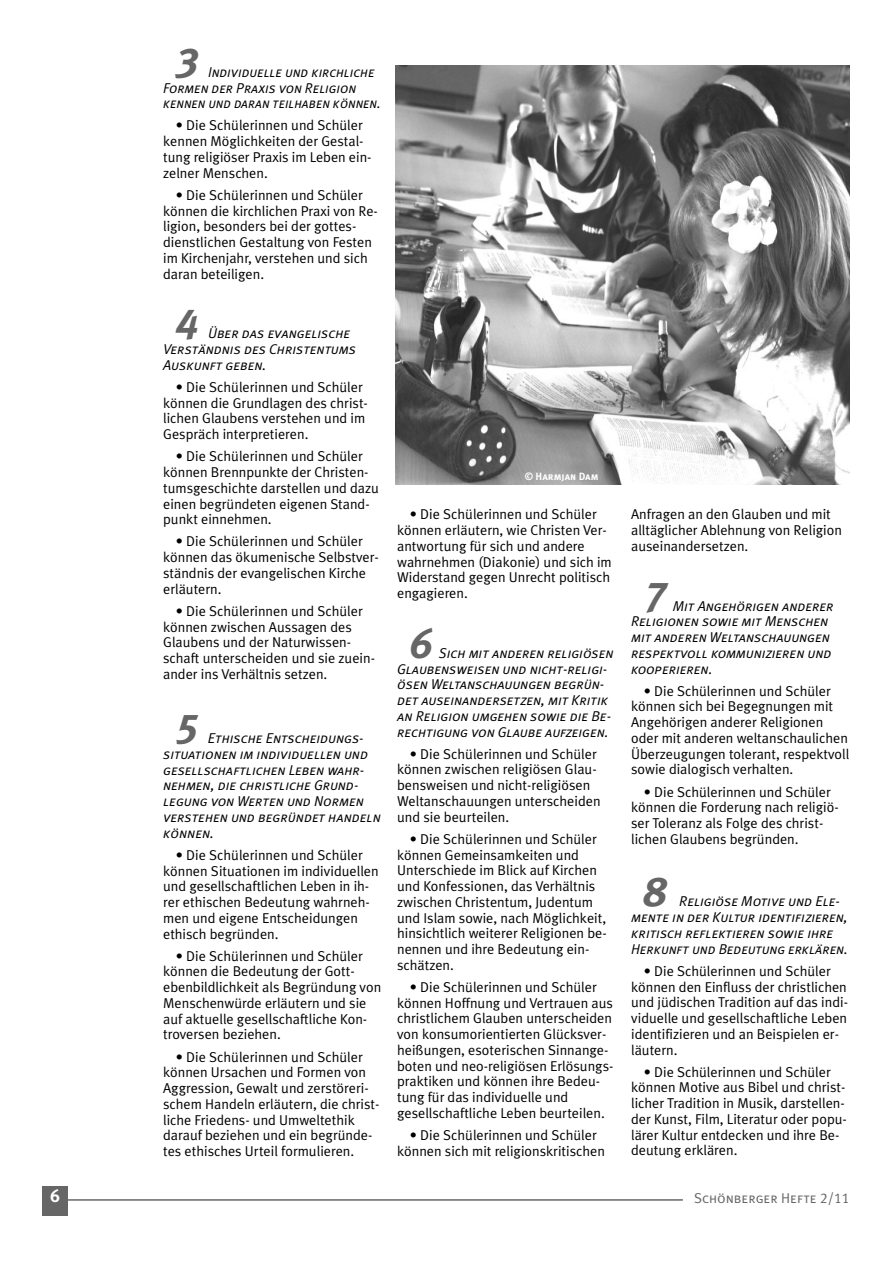
<style>
.page{position:relative;width:893px;height:1263px;background:#fff}
.page>*{position:absolute;margin:0;border:0;box-sizing:border-box;transform-origin:0 0}
.t1{font:italic 42px "Meta Plus Bold Caps";color:#666}
.t2{font:700 18px "Meta Plus";color:#fff}
.t3{font:14.25px/15.8px "Meta Plus Normal";color:#000}
.t4{font:italic 14.25px/15.8px "Meta Plus Normal Caps";color:#000}
.t5{font:14.25px "Meta Plus Normal Caps";color:#666}
.t6{font:10.5px "Meta Plus Bold Caps";color:#fff}
</style>
<div class="page">
<div style="left:43px;top:1186px;width:25px;height:29px;background:#666"></div>
<hr style="left:68px;top:1199px;width:614px;height:2px;background:#666">
<img style="left:395px;top:66px;width:454px;height:419px">
<h1 class="t1" style="left:176px;top:38px;width:24px">3</h1>
<p class="t4" style="left:163px;top:64px;width:219px;text-indent:45px">Individuelle und kirchliche<br>Formen der Praxis von Religion kennen und daran teilhaben können.</p>
<p class="t3" style="left:163px;top:119px;width:210px;text-indent:13px">• Die Schülerinnen und Schüler kennen Möglichkeiten der Gestal&shy;tung religiöser Praxis im Leben ein&shy;zelner Menschen.</p>
<p class="t3" style="left:163px;top:188px;width:216px;text-indent:13px">• Die Schülerinnen und Schüler können die kirchlichen Praxi von Re&shy;ligion, besonders bei der gottes&shy;dienstlichen Gestaltung von Festen im Kirchenjahr, verstehen und sich daran beteiligen.</p>
<h1 class="t1" style="left:176px;top:299px;width:24px">4</h1>
<p class="t4" style="left:163px;top:325px;width:194px;text-indent:45px">Über das evangelische<br>Verständnis des Christentums<br>Auskunft geben.</p>
<p class="t3" style="left:163px;top:380px;width:206px;text-indent:13px">• Die Schülerinnen und Schüler können die Grundlagen des christ&shy;lichen Glaubens verstehen und im<br>Gespräch interpretieren.</p>
<p class="t3" style="left:163px;top:450px;width:217px;text-indent:13px">• Die Schülerinnen und Schüler können Brennpunkte der Christen&shy;tumsgeschichte darstellen und dazu einen begründeten eigenen Stand&shy;punkt einnehmen.</p>
<p class="t3" style="left:163px;top:535px;width:217px;text-indent:13px">• Die Schülerinnen und Schüler können das ökumenische Selbstver&shy;ständnis der evangelischen Kirche erläutern.</p>
<p class="t3" style="left:163px;top:604px;width:213px;text-indent:13px">• Die Schülerinnen und Schüler können zwischen Aussagen des<br>Glaubens und der Naturwissen&shy;schaft unterscheiden und sie zuein&shy;ander ins Verhältnis setzen.</p>
<h1 class="t1" style="left:176px;top:704px;width:24px">5</h1>
<p class="t4" style="left:163px;top:730px;width:219px;text-indent:45px">Ethische Entscheidungs&shy;situationen im individuellen und gesellschaftlichen Leben wahr&shy;nehmen, die christliche Grund&shy;legung von Werten und Normen verstehen und begründet handeln können.</p>
<p class="t3" style="left:163px;top:848px;width:217px;text-indent:13px">• Die Schülerinnen und Schüler können Situationen im individuellen und gesellschaftlichen Leben in ih&shy;rer ethischen Bedeutung wahrneh&shy;men und eigene Entscheidungen ethisch begründen.</p>
<p class="t3" style="left:163px;top:949px;width:220px;text-indent:13px">• Die Schülerinnen und Schüler können die Bedeutung der Gott&shy;ebenbildlichkeit als Begründung von<br>Menschenwürde erläutern und sie auf aktuelle gesellschaftliche Kon&shy;troversen beziehen.</p>
<p class="t3" style="left:163px;top:1050px;width:218px;text-indent:13px">• Die Schülerinnen und Schüler können Ursachen und Formen von Aggression, Gewalt und zerstöreri&shy;schem Handeln erläutern, die christ&shy;liche Friedens- und Umweltethik darauf beziehen und ein begründe&shy;tes ethisches Urteil formulieren.</p>
<p class="t6" style="left:524px;top:470px;width:75px">© Harmjan Dam</p>
<p class="t3" style="left:397px;top:508px;width:216px;text-indent:13px">• Die Schülerinnen und Schüler können erläutern, wie Christen Ver&shy;antwortung für sich und andere wahrnehmen (Diakonie) und sich im<br>Widerstand gegen Unrecht politisch engagieren.</p>
<h1 class="t1" style="left:410px;top:619px;width:24px">6</h1>
<p class="t4" style="left:397px;top:645px;width:218px;text-indent:42px">Sich mit anderen religiösen Glaubensweisen und nicht-religi&shy;ösen Weltanschauungen begrün&shy;det auseinandersetzen, mit Kritik an Religion umgehen sowie die Be&shy;rechtigung von Glaube aufzeigen.</p>
<p class="t3" style="left:397px;top:747px;width:205px;text-indent:13px">• Die Schülerinnen und Schüler können zwischen religiösen Glau&shy;bensweisen und nicht-religiösen<br>Weltanschauungen unterscheiden und sie beurteilen.</p>
<p class="t3" style="left:397px;top:832px;width:211px;text-indent:13px">• Die Schülerinnen und Schüler können Gemeinsamkeiten und<br>Unterschiede im Blick auf Kirchen und Konfessionen, das Verhältnis zwischen Christentum, Judentum und Islam sowie, nach Möglichkeit, hinsichtlich weiterer Religionen be&shy;nennen und ihre Bedeutung ein&shy;schätzen.</p>
<p class="t3" style="left:397px;top:980px;width:218px;text-indent:13px">• Die Schülerinnen und Schüler können Hoffnung und Vertrauen aus christlichem Glauben unterscheiden von konsumorientierten Glücksver&shy;heißungen, esoterischen Sinnange&shy;boten und neo-religiösen Erlösungs&shy;praktiken und können ihre Bedeu&shy;tung für das individuelle und gesellschaftliche Leben beurteilen.</p>
<p class="t3" style="left:397px;top:1128px;width:209px;text-align:center">• Die Schülerinnen und Schüler können sich mit religionskritischen</p>
<p class="t3" style="left:631px;top:508px;width:212px">Anfragen an den Glauben und mit alltäglicher Ablehnung von Religion auseinandersetzen.</p>
<h1 class="t1" style="left:644px;top:571px;width:24px">7</h1>
<p class="t4" style="left:631px;top:598px;width:204px;text-indent:42px">Mit Angehörigen anderer<br>Religionen sowie mit Menschen mit anderen Weltanschauungen respektvoll kommunizieren und kooperieren.</p>
<p class="t3" style="left:631px;top:684px;width:219px;text-indent:13px">• Die Schülerinnen und Schüler können sich bei Begegnungen mit Angehörigen anderer Religionen oder mit anderen weltanschaulichen Überzeugungen tolerant, respektvoll sowie dialogisch verhalten.</p>
<p class="t3" style="left:631px;top:785px;width:209px;text-indent:13px">• Die Schülerinnen und Schüler können die Forderung nach religiö&shy;ser Toleranz als Folge des christ&shy;lichen Glaubens begründen.</p>
<h1 class="t1" style="left:644px;top:867px;width:24px">8</h1>
<p class="t4" style="left:631px;top:894px;width:218px;text-indent:48px">Religiöse Motive und Ele&shy;mente in der Kultur identifizieren, kritisch reflektieren sowie ihre<br>Herkunft und Bedeutung erklären.</p>
<p class="t3" style="left:631px;top:964px;width:218px;text-indent:13px">• Die Schülerinnen und Schüler können den Einfluss der christlichen und jüdischen Tradition auf das indi&shy;viduelle und gesellschaftliche Leben identifizieren und an Beispielen er&shy;läutern.</p>
<p class="t3" style="left:631px;top:1065px;width:217px;text-indent:13px">• Die Schülerinnen und Schüler können Motive aus Bibel und christ&shy;licher Tradition in Musik, darstellen&shy;der Kunst, Film, Literatur oder popu&shy;lärer Kultur entdecken und ihre Be&shy;deutung erklären.</p>
<p class="t2" style="left:50px;top:1188px;width:12px">6</p>
<p class="t5" style="left:694px;top:1190px;width:157px">Schönberger Hefte 2/11</p>
</div>
